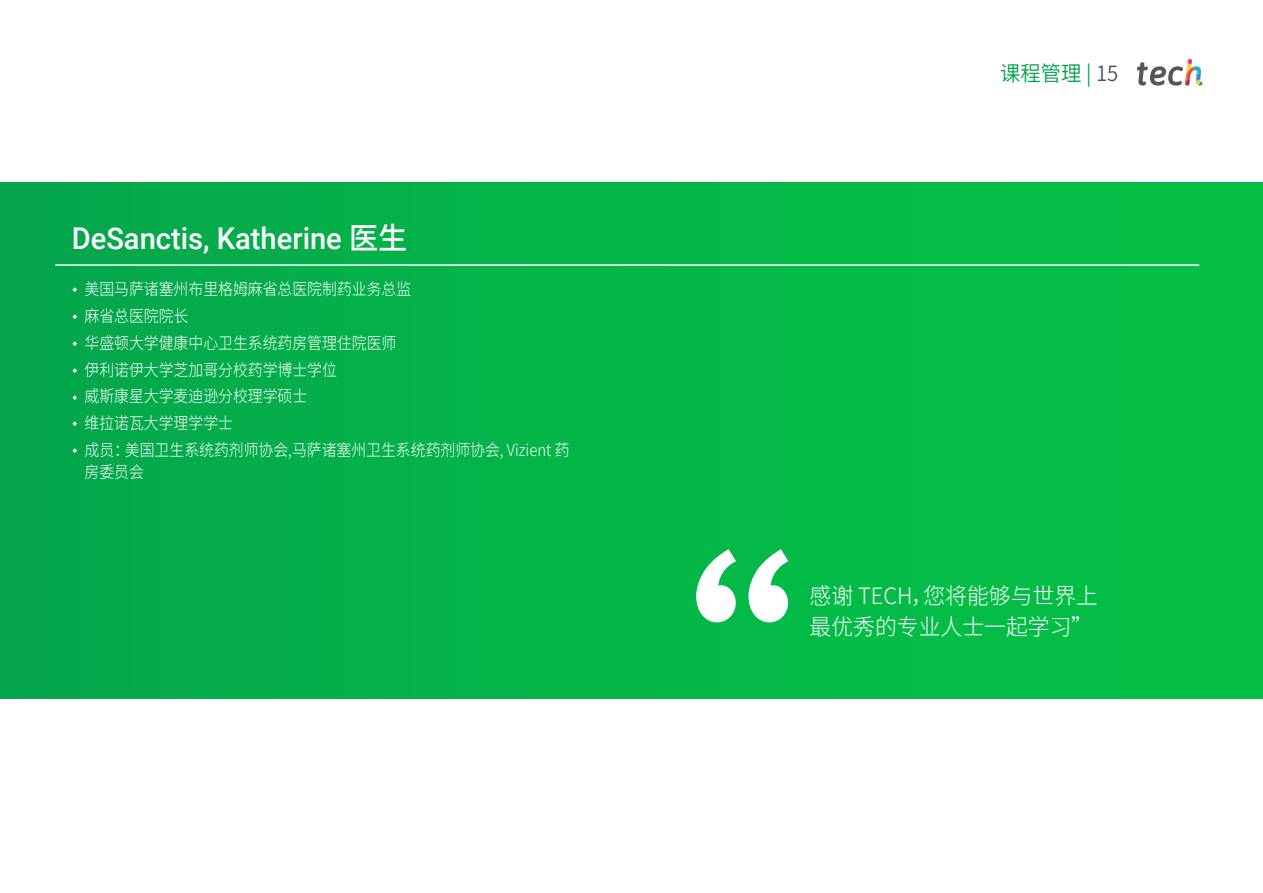
<style>
.page{position:relative;width:1263px;height:893px;background:#fff}
.page>*{position:absolute;margin:0;border:0;box-sizing:border-box;transform-origin:0 0}
.t1{font:500 30px "Roboto";color:#fff}
.t2{font:300 22.5px/31.5px "Source Han Sans CN";color:#fff}
.t3{font:21px "Source Han Sans CN";color:#04a14d}
.t4{font:300 16.5px/26.7px "Source Han Sans CN";color:#fff;scale:.9 1}
.s1{font-family:"Source Han Sans CN"}
.s2{color:#52555b}
</style>
<div class="page">
<div style="left:0;top:182px;width:1263px;height:516px;background:linear-gradient(to right,#04a74b,#04c245)"></div>
<svg style="left:696px;top:549px;width:92px;height:73px"></svg>
<hr style="left:55px;top:264px;width:1144px;height:2px;background:#fff">
<svg style="left:1137px;top:59px;width:65px;height:27px"></svg>
<svg style="left:73px;top:288px;width:4px;height:5px"></svg>
<svg style="left:73px;top:314px;width:4px;height:5px"></svg>
<svg style="left:73px;top:341px;width:4px;height:5px"></svg>
<svg style="left:73px;top:368px;width:4px;height:5px"></svg>
<svg style="left:73px;top:395px;width:4px;height:5px"></svg>
<svg style="left:73px;top:421px;width:4px;height:5px"></svg>
<svg style="left:73px;top:448px;width:4px;height:5px"></svg>
<h1 class="t1" style="left:72px;top:218px;width:337px">DeSanctis, Katherine <span class="s1">医生</span></h1>
<p class="t4" style="left:85px;top:276px;width:540px">美国马萨诸塞州布里格姆麻省总医院制药业务总监<br>麻省总医院院长<br>华盛顿大学健康中心卫生系统药房管理住院医师<br>伊利诺伊大学芝加哥分校药学博士学位<br>威斯康星大学麦迪逊分校理学硕士<br>维拉诺瓦大学理学学士<br>成员：美国卫生系统药剂师协会,马萨诸塞州卫生系统药剂师协会, Vizient 药</p>
<p class="t4" style="left:85px;top:459px;width:67px">房委员会</p>
<p class="t3" style="left:1000px;top:61px;width:120px">课程管理 | <span class="s2">15</span></p>
<h2 class="t2" style="left:810px;top:580px;width:290px">感谢 TECH，您将能够与世界上最优秀的专业人士一起学习”</h2>
</div>
